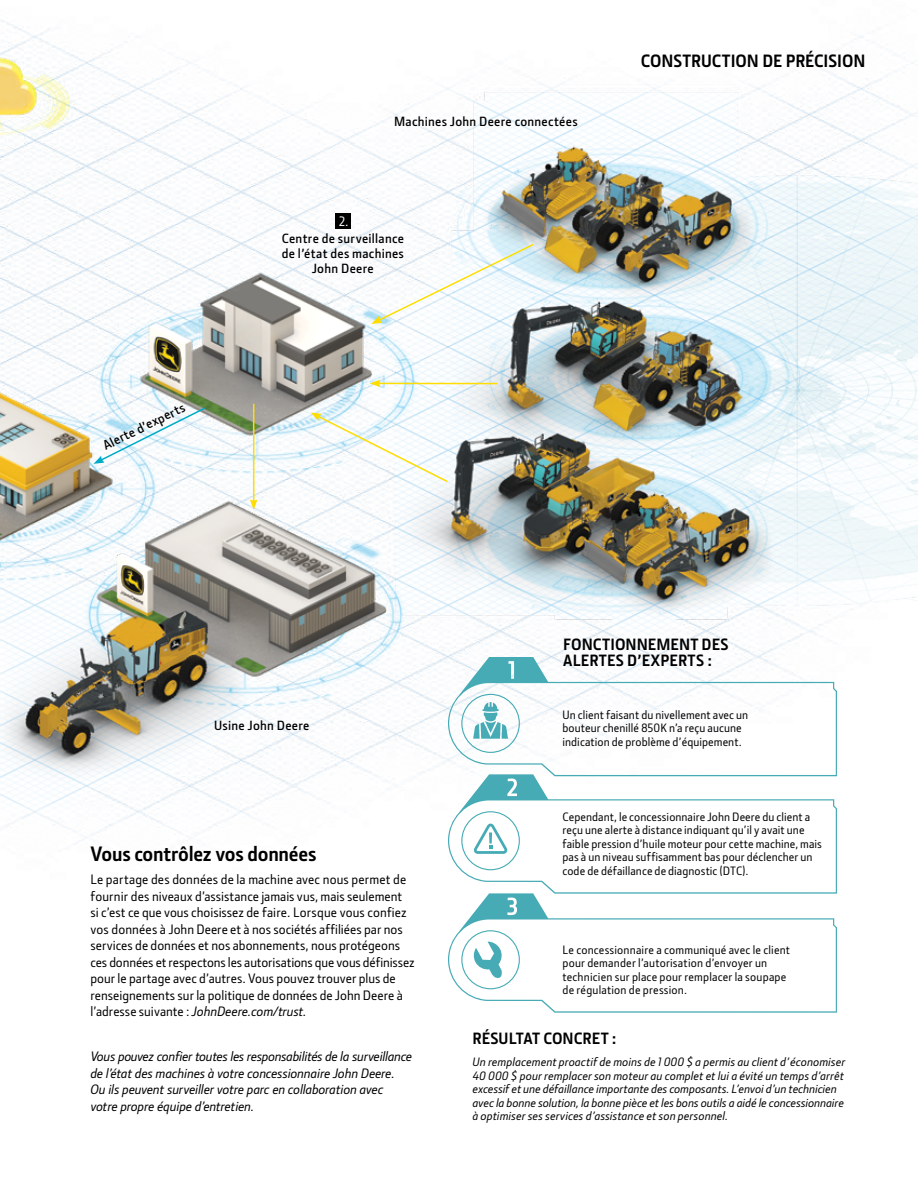
<style>
.page{position:relative;width:918px;height:1188px;background:#fff}
.page>*{position:absolute;margin:0;border:0;box-sizing:border-box;transform-origin:0 0}
.t1{font:700 21px "JD Sans Pro";letter-spacing:-.01em;color:#000}
.t2{font:700 18px "JD Sans Pro";color:#000}
.t3{font:700 16.5px/16.5px "JD Sans Pro";letter-spacing:.005em;color:#000}
.t4{font:500 13.5px/16.5px "JD Sans Pro";color:#000}
.t5{font:italic 500 13.5px/16.5px "JD Sans Pro";letter-spacing:-.01em;color:#000}
.t6{font:600 13.5px/15px "JD Sans Pro";letter-spacing:.02em;color:#000;text-align:center}
.t7{font:500 13.5px "JD Sans Pro";color:#fff}
.t8{font:500 12px/13.5px "JD Sans Pro";letter-spacing:.01em;color:#000}
.t9{font:italic 500 12px/13.5px "JD Sans Pro";letter-spacing:.005em;color:#000}
.s1{font-style:italic}
</style>
<div class="page">
<img style="left:0;top:19px;width:918px;height:826px">
<svg style="left:448px;top:657px;width:389px;height:117px"></svg>
<svg style="left:448px;top:774px;width:389px;height:119px"></svg>
<svg style="left:448px;top:893px;width:389px;height:120px"></svg>
<div style="left:335px;top:214px;width:16px;height:15px;background:#000"></div>
<hr style="left:253px;top:404px;width:1px;height:98px;background:#fd0">
<svg style="left:250px;top:499px;width:8px;height:11px"></svg>
<svg style="left:94px;top:406px;width:113px;height:58px"></svg>
<svg style="left:371px;top:242px;width:164px;height:82px"></svg>
<svg style="left:311px;top:412px;width:138px;height:72px"></svg>
<hr style="left:378px;top:383px;width:119px;height:1px;background:#fd0">
<svg style="left:370px;top:380px;width:10px;height:7px"></svg>
<p class="t6" style="left:100px;top:439px;width:91px;rotate:-26deg">Alerte d’experts</p>
<p class="t7" style="left:339px;top:213px;width:11px">2.</p>
<p class="t6" style="left:394px;top:114px;width:185px">Machines John Deere connectées</p>
<p class="t6" style="left:282px;top:231px;width:124px">Centre de surveillance de l’état des machines<br>John Deere</p>
<h2 class="t2" style="left:641px;top:49px;width:226px">CONSTRUCTION DE PRÉCISION</h2>
<p class="t6" style="left:214px;top:718px;width:97px">Usine John Deere</p>
<h3 class="t3" style="left:563px;top:635px;width:167px">FONCTIONNEMENT DES<br>ALERTES D’EXPERTS :</h3>
<p class="t8" style="left:562px;top:708px;width:187px">Un client faisant du nivellement avec un bouteur chenillé 850K n’a reçu aucune indication de problème d’équipement.</p>
<h1 class="t1" style="left:90px;top:840px;width:227px">Vous contrôlez vos données</h1>
<p class="t4" style="left:90px;top:871px;width:326px">Le partage des données de la machine avec nous permet de fournir des niveaux d’assistance jamais vus, mais seulement<br>si c’est ce que vous choisissez de faire. Lorsque vous confiez vos données à John Deere et à nos sociétés affiliées par nos services de données et nos abonnements, nous protégeons ces données et respectons les autorisations que vous définissez pour le partage avec d’autres. Vous pouvez trouver plus de renseignements sur la politique de données de John Deere à l’adresse suivante : <span class="s1">JohnDeere.com/trust.</span></p>
<p class="t5" style="left:90px;top:1048px;width:323px">Vous pouvez confier toutes les responsabilités de la surveillance de l’état des machines à votre concessionnaire John Deere.<br>Ou ils peuvent surveiller votre parc en collaboration avec votre propre équipe d’entretien.</p>
<p class="t8" style="left:562px;top:809px;width:261px">Cependant, le concessionnaire John Deere du client a reçu une alerte à distance indiquant qu’il y avait une faible pression d’huile moteur pour cette machine, mais pas à un niveau suffisamment bas pour déclencher un code de défaillance de diagnostic (DTC).</p>
<p class="t8" style="left:562px;top:943px;width:229px">Le concessionnaire a communiqué avec le client pour demander l’autorisation d’envoyer un technicien sur place pour remplacer la soupape de régulation de pression.</p>
<h3 class="t3" style="left:472px;top:1030px;width:146px">RÉSULTAT CONCRET :</h3>
<p class="t9" style="left:472px;top:1055px;width:374px">Un remplacement proactif de moins de 1 000 $ a permis au client d’économiser 40 000 $ pour remplacer son moteur au complet et lui a évité un temps d’arrêt excessif et une défaillance importante des composants. L’envoi d’un technicien avec la bonne solution, la bonne pièce et les bons outils a aidé le concessionnaire à optimiser ses services d’assistance et son personnel.</p>
</div>
